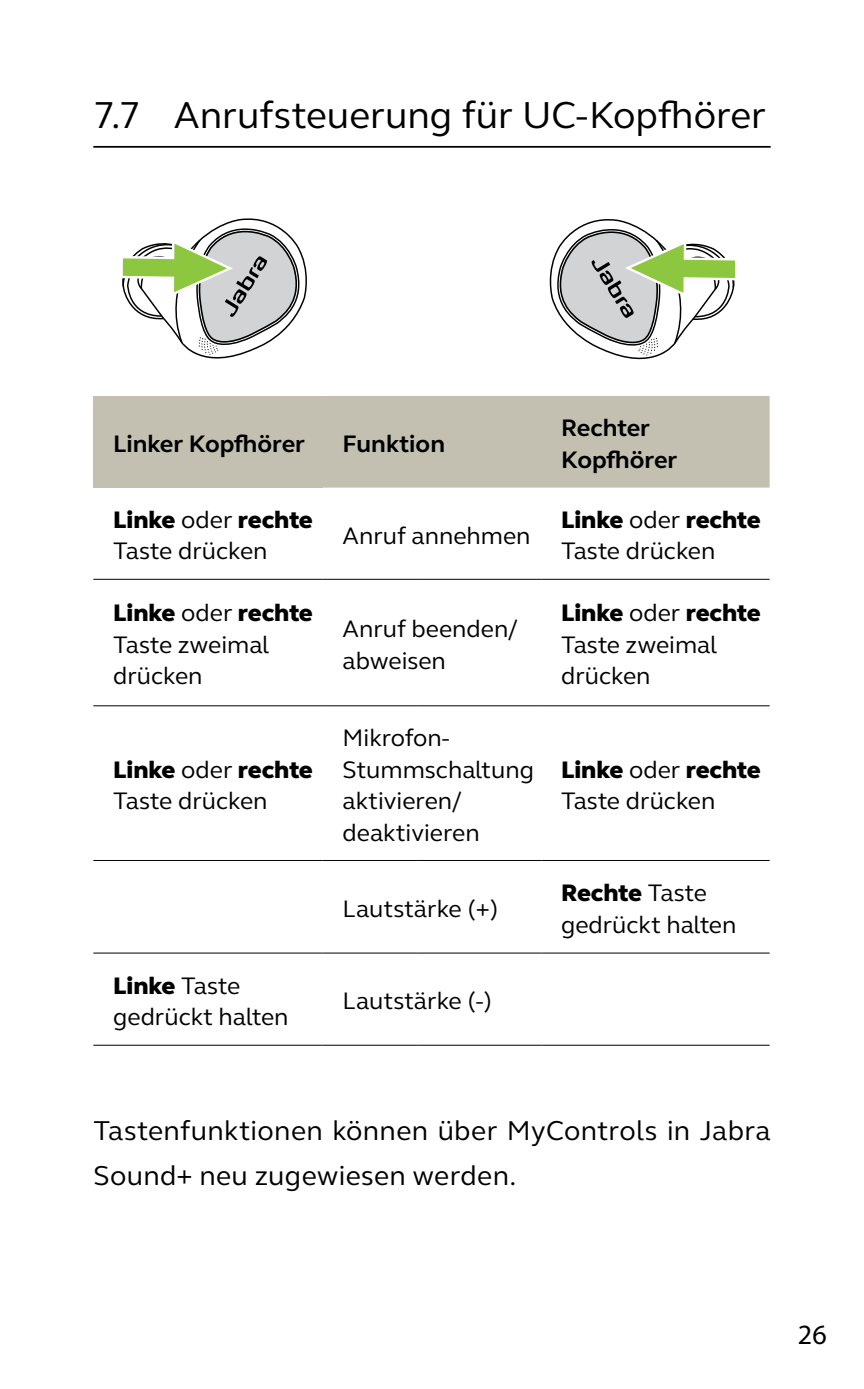
<style>
.page{position:relative;width:864px;height:1389px;background:#fff}
.page>*{position:absolute;margin:0;border:0;box-sizing:border-box;transform-origin:0 0}
.t1{font:38.5px "GN Elliot";color:#000}
.t2{font:28px/45.5px "GN Elliot";letter-spacing:.015em;color:#000}
.t3{font:28px "Myriad Pro";color:#000}
.t4{font:24.5px/31.5px "GN Elliot";color:#000}
.t5{font:700 24.5px/31.5px "GN Elliot";color:#000}
.s1{font-weight:800}
</style>
<div class="page">
<hr style="left:93px;top:146px;width:677px;height:2px;background:#000">
<div style="left:93px;top:396px;width:229px;height:92px;background:#c4c0b1"></div>
<div style="left:322px;top:396px;width:447px;height:92px;background:#c4c0b1"></div>
<hr style="left:93px;top:579px;width:229px;height:1px;background:#000">
<hr style="left:322px;top:579px;width:95px;height:1px;background:#000">
<hr style="left:417px;top:579px;width:124px;height:1px;background:#000">
<hr style="left:541px;top:579px;width:228px;height:1px;background:#000">
<hr style="left:93px;top:705px;width:229px;height:1px;background:#000">
<hr style="left:322px;top:705px;width:95px;height:1px;background:#000">
<hr style="left:417px;top:705px;width:124px;height:1px;background:#000">
<hr style="left:541px;top:705px;width:228px;height:1px;background:#000">
<hr style="left:93px;top:860px;width:229px;height:1px;background:#000">
<hr style="left:322px;top:860px;width:95px;height:1px;background:#000">
<hr style="left:417px;top:860px;width:124px;height:1px;background:#000">
<hr style="left:541px;top:860px;width:228px;height:1px;background:#000">
<hr style="left:93px;top:952px;width:229px;height:2px;background:#000">
<hr style="left:322px;top:952px;width:95px;height:2px;background:#000">
<hr style="left:417px;top:952px;width:124px;height:2px;background:#000">
<hr style="left:541px;top:952px;width:228px;height:2px;background:#000">
<hr style="left:93px;top:1045px;width:229px;height:1px;background:#000">
<hr style="left:322px;top:1045px;width:95px;height:1px;background:#000">
<hr style="left:417px;top:1045px;width:124px;height:1px;background:#000">
<hr style="left:541px;top:1045px;width:228px;height:1px;background:#000">
<svg style="left:122px;top:218px;width:185px;height:141px"></svg>
<svg style="left:549px;top:219px;width:187px;height:141px"></svg>
<h1 class="t1" style="left:93px;top:89px;width:674px">7.7 Anrufsteuerung für UC-Kopfhörer</h1>
<p class="t5" style="left:113px;top:428px;width:193px">Linker Kopfhörer</p>
<p class="t5" style="left:342px;top:428px;width:104px">Funktion</p>
<p class="t4" style="left:113px;top:503px;width:201px"><span class="s1">Linke</span> oder <span class="s1">rechte<br></span>Taste drücken</p>
<p class="t4" style="left:113px;top:597px;width:201px"><span class="s1">Linke</span> oder <span class="s1">rechte<br></span>Taste zweimal drücken</p>
<p class="t4" style="left:113px;top:753px;width:201px"><span class="s1">Linke</span> oder <span class="s1">rechte<br></span>Taste drücken</p>
<p class="t4" style="left:113px;top:969px;width:177px"><span class="s1">Linke</span> Taste gedrückt halten</p>
<p class="t4" style="left:342px;top:519px;width:189px">Anruf annehmen</p>
<p class="t4" style="left:342px;top:612px;width:176px">Anruf beenden/ abweisen</p>
<p class="t4" style="left:342px;top:722px;width:193px">Mikrofon-<br>Stummschaltung aktivieren/ deaktivieren</p>
<p class="t4" style="left:342px;top:892px;width:157px">Lautstärke (+)</p>
<p class="t4" style="left:342px;top:985px;width:151px">Lautstärke (-)</p>
<p class="t5" style="left:561px;top:412px;width:118px">Rechter<br>Kopfhörer</p>
<p class="t4" style="left:561px;top:503px;width:201px"><span class="s1">Linke</span> oder <span class="s1">rechte<br></span>Taste drücken</p>
<p class="t4" style="left:561px;top:597px;width:201px"><span class="s1">Linke</span> oder <span class="s1">rechte<br></span>Taste zweimal drücken</p>
<p class="t4" style="left:561px;top:753px;width:201px"><span class="s1">Linke</span> oder <span class="s1">rechte<br></span>Taste drücken</p>
<p class="t4" style="left:561px;top:877px;width:177px"><span class="s1">Rechte</span> Taste gedrückt halten</p>
<p class="t2" style="left:93px;top:1107px;width:678px">Tastenfunktionen können über MyControls in Jabra<br>Sound+ neu zugewiesen werden.</p>
<p class="t3" style="left:797px;top:1317px;width:30px">26</p>
</div>
